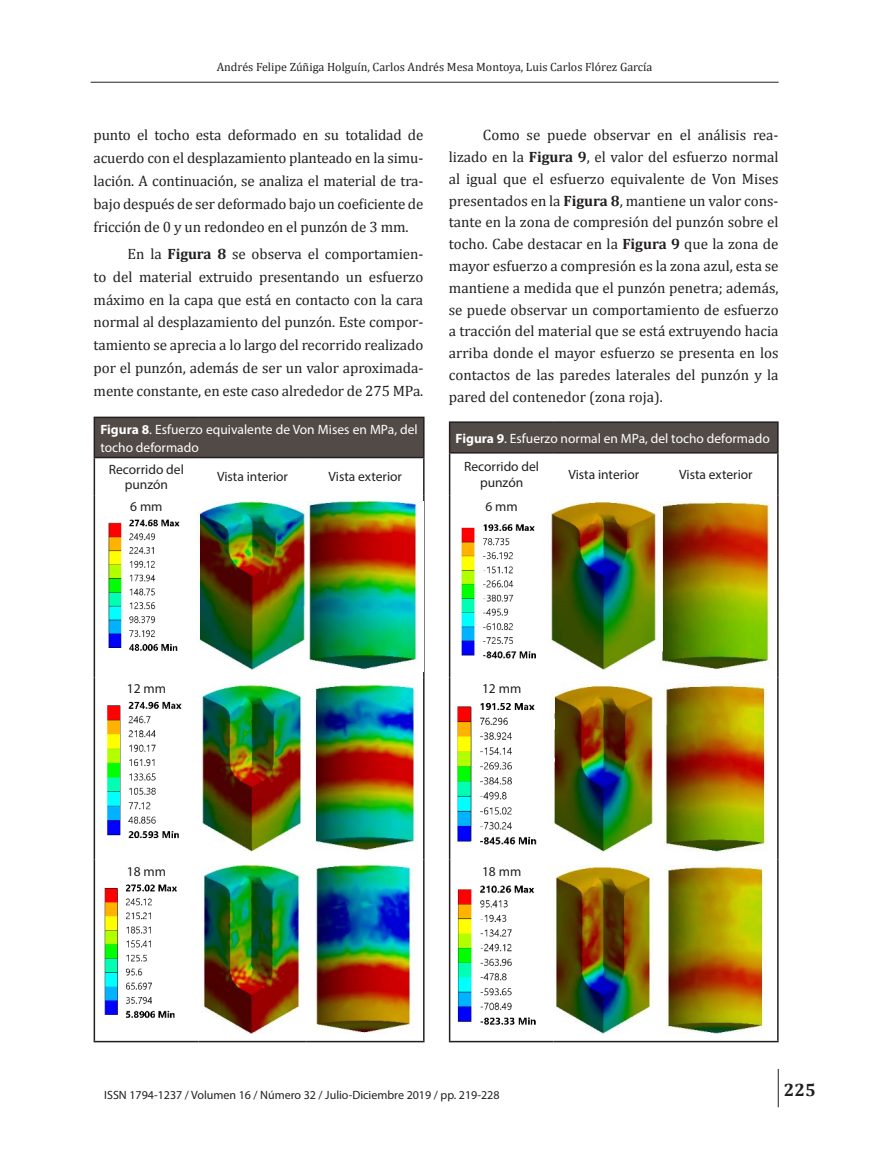
<style>
.page{position:relative;width:885px;height:1170px;background:#fff}
.page>*{position:absolute;margin:0;border:0;box-sizing:border-box;transform-origin:0 0}
.t1{font:700 18px "Cambria";color:#231f20}
.t2{font:15px/21.8px "Cambria";letter-spacing:-.005em;color:#231f20;text-align:justify}
.t3{font:13.5px/18px "Myriad Pro";color:#fff}
.t4{font:13.5px/15.6px "Myriad Pro";color:#231f20;text-align:center}
.t5{font:12px "Cambria";color:#231f20}
.t6{font:12px "Myriad Pro";color:#231f20}
.s1{font-weight:700}
.s2{color:#231f20}
</style>
<div class="page">
<hr style="left:91px;top:82px;width:687px;height:1px;background:#231f20">
<hr style="left:777px;top:1068px;width:1px;height:39px;background:#231f20">
<div style="left:94px;top:417px;width:330px;height:40px;background:#524a47"></div>
<hr style="left:94px;top:458px;width:1px;height:37px;background:#231f20">
<hr style="left:423px;top:458px;width:1px;height:37px;background:#231f20">
<hr style="left:94px;top:495px;width:1px;height:182px;background:#231f20">
<hr style="left:423px;top:495px;width:1px;height:182px;background:#231f20">
<hr style="left:94px;top:677px;width:1px;height:182px;background:#231f20">
<hr style="left:423px;top:677px;width:1px;height:182px;background:#231f20">
<hr style="left:94px;top:859px;width:1px;height:181px;background:#231f20">
<hr style="left:423px;top:859px;width:1px;height:181px;background:#231f20">
<hr style="left:94px;top:1040px;width:104px;height:2px;background:#231f20">
<hr style="left:198px;top:1040px;width:109px;height:2px;background:#231f20">
<hr style="left:307px;top:1040px;width:117px;height:2px;background:#231f20">
<hr style="left:94px;top:418px;width:1px;height:39px;background:#231f20">
<hr style="left:94px;top:416px;width:104px;height:2px;background:#231f20">
<hr style="left:198px;top:416px;width:109px;height:2px;background:#231f20">
<hr style="left:307px;top:416px;width:117px;height:2px;background:#231f20">
<hr style="left:423px;top:418px;width:1px;height:39px;background:#231f20">
<hr style="left:94px;top:457px;width:104px;height:1px;background:#231f20">
<hr style="left:198px;top:457px;width:109px;height:1px;background:#231f20">
<hr style="left:307px;top:457px;width:117px;height:1px;background:#231f20">
<img style="left:108px;top:519px;width:72px;height:132px">
<img style="left:199px;top:501px;width:223px;height:169px">
<img style="left:107px;top:701px;width:75px;height:138px">
<img style="left:202px;top:683px;width:100px;height:169px">
<img style="left:312px;top:684px;width:103px;height:166px">
<img style="left:104px;top:884px;width:73px;height:134px">
<img style="left:201px;top:865px;width:100px;height:169px">
<img style="left:314px;top:865px;width:97px;height:168px">
<div style="left:449px;top:422px;width:328px;height:31px;background:#524a47"></div>
<hr style="left:449px;top:453px;width:1px;height:42px;background:#231f20">
<hr style="left:777px;top:453px;width:1px;height:42px;background:#231f20">
<hr style="left:449px;top:495px;width:1px;height:182px;background:#231f20">
<hr style="left:777px;top:495px;width:1px;height:182px;background:#231f20">
<hr style="left:449px;top:677px;width:1px;height:182px;background:#231f20">
<hr style="left:777px;top:677px;width:1px;height:182px;background:#231f20">
<hr style="left:449px;top:859px;width:1px;height:181px;background:#231f20">
<hr style="left:777px;top:859px;width:1px;height:181px;background:#231f20">
<hr style="left:449px;top:1040px;width:104px;height:2px;background:#231f20">
<hr style="left:553px;top:1040px;width:101px;height:2px;background:#231f20">
<hr style="left:654px;top:1040px;width:124px;height:2px;background:#231f20">
<svg style="left:449px;top:423px;width:1px;height:29px"></svg>
<hr style="left:449px;top:421px;width:104px;height:2px;background:#231f20">
<hr style="left:553px;top:421px;width:101px;height:2px;background:#231f20">
<hr style="left:654px;top:421px;width:124px;height:2px;background:#231f20">
<svg style="left:777px;top:423px;width:1px;height:29px"></svg>
<hr style="left:449px;top:452px;width:104px;height:1px;background:#231f20">
<hr style="left:553px;top:452px;width:101px;height:1px;background:#231f20">
<hr style="left:654px;top:452px;width:124px;height:1px;background:#231f20">
<img style="left:461px;top:524px;width:75px;height:135px">
<img style="left:547px;top:501px;width:225px;height:169px">
<img style="left:457px;top:703px;width:80px;height:142px">
<img style="left:553px;top:685px;width:101px;height:167px">
<img style="left:664px;top:685px;width:103px;height:167px">
<img style="left:457px;top:885px;width:79px;height:140px">
<img style="left:553px;top:866px;width:98px;height:168px">
<img style="left:666px;top:865px;width:98px;height:169px">
<p class="t5" style="left:217px;top:60px;width:437px">Andrés Felipe Zúñiga Holguín, Carlos Andrés Mesa Montoya, Luis Carlos Flórez García</p>
<p class="t2" style="left:94px;top:124px;width:331px;line-height:22.8px">punto el tocho esta deformado en su totalidad de acuerdo con el desplazamiento planteado en la simu&shy;lación. A continuación, se analiza el material de tra&shy;bajo después de ser deformado bajo un coeficiente de fricción de 0 y un redondeo en el punzón de 3 mm.</p>
<p class="t2" style="left:94px;top:242px;width:331px;line-height:22.8px;text-indent:34px">En la <span class="s1">Figura 8</span> se observa el comportamien&shy;to del material extruido presentando un esfuerzo máximo en la capa que está en contacto con la cara normal al desplazamiento del punzón. Este compor&shy;tamiento se aprecia a lo largo del recorrido realizado por el punzón, además de ser un valor aproximada&shy;mente constante, en este caso alrededor de 275 MPa.</p>
<p class="t3" style="left:100px;top:420px;width:319px"><span class="s1">Figura 8</span>. Esfuerzo equivalente de Von Mises en MPa, del tocho deformado</p>
<p class="t4" style="left:109px;top:461px;width:77px">Recorrido del punzón</p>
<p class="t4" style="left:217px;top:469px;width:72px">Vista interior</p>
<p class="t4" style="left:328px;top:469px;width:75px">Vista exterior</p>
<p class="t4" style="left:130px;top:498px;width:34px">6 mm</p>
<p class="t2" style="left:449px;top:124px;width:331px;text-indent:34px">Como se puede observar en el análisis rea&shy;lizado en la <span class="s1">Figura 9</span>, el valor del esfuerzo normal al igual que el esfuerzo equivalente de Von Mises presentados en la <span class="s1">Figura 8</span>, mantiene un valor cons&shy;tante en la zona de compresión del punzón sobre el tocho. Cabe destacar en la <span class="s1">Figura 9</span> que la zona de mayor esfuerzo a compresión es la zona azul, esta se mantiene a medida que el punzón penetra; además, se puede observar un comportamiento de esfuerzo a tracción del material que se está extruyendo hacia arriba donde el mayor esfuerzo se presenta en los contactos de las paredes laterales del punzón y la pared del contenedor (zona roja).</p>
<p class="t3" style="left:464px;top:423px;width:307px;line-height:28.8px;text-indent:-8px"><span class="s1">Figura 9</span>. Esfuerzo normal en MPa, del tocho deformado<br><span class="s2">Recorrido del</span></p>
<p class="t4" style="left:480px;top:474px;width:45px">punzón</p>
<p class="t4" style="left:568px;top:466px;width:72px">Vista interior</p>
<p class="t4" style="left:679px;top:466px;width:75px">Vista exterior</p>
<p class="t4" style="left:485px;top:498px;width:34px">6 mm</p>
<p class="t4" style="left:127px;top:681px;width:41px">12 mm</p>
<p class="t4" style="left:482px;top:681px;width:41px">12 mm</p>
<p class="t4" style="left:127px;top:863px;width:41px">18 mm</p>
<p class="t4" style="left:482px;top:863px;width:41px">18 mm</p>
<p class="t6" style="left:104px;top:1087px;width:397px">ISSN 1794-1237 / Volumen 16 / Número 32 / Julio-Diciembre 2019 / pp. 219-228</p>
<p class="t1" style="left:783px;top:1076px;width:33px">225</p>
</div>
